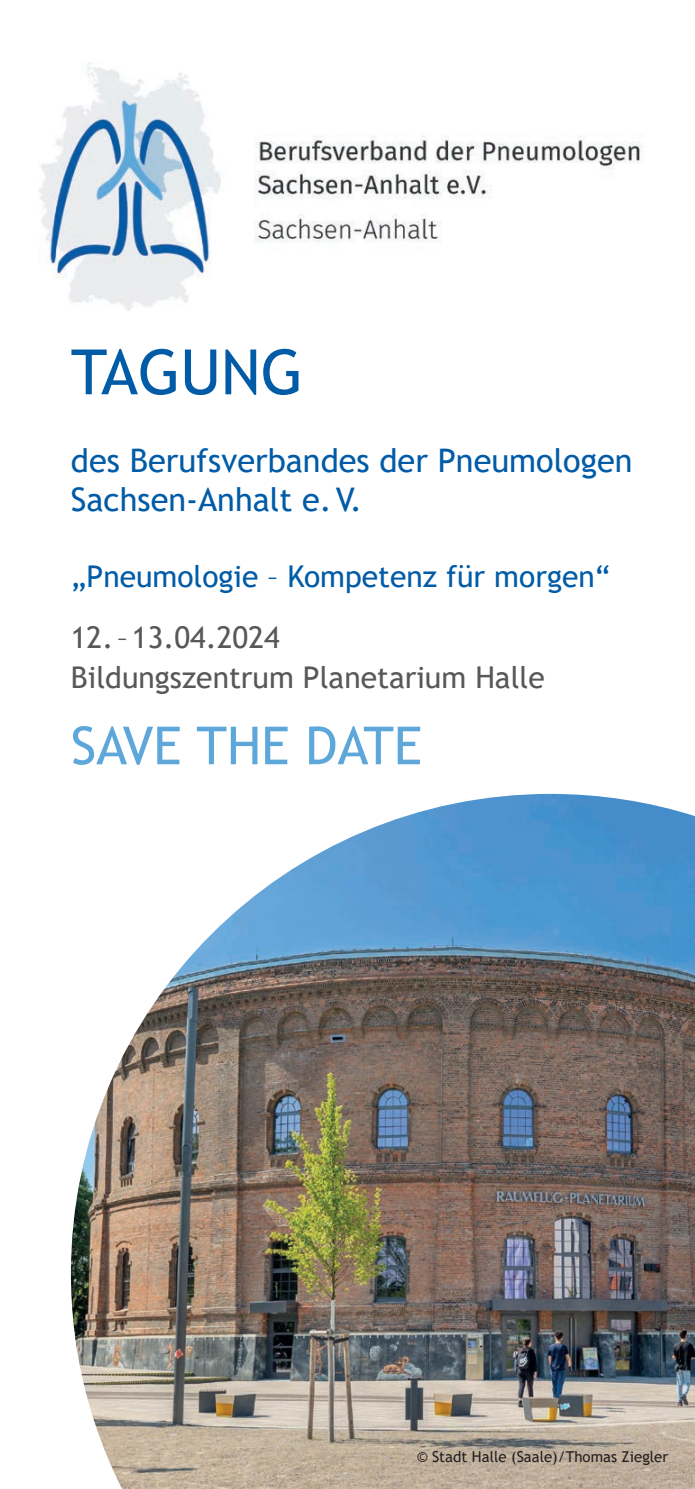
<style>
.page{position:relative;width:695px;height:1489px;background:#fff}
.page>*{position:absolute;margin:0;border:0;box-sizing:border-box;transform-origin:0 0}
.t1{font:62.5px "Trebuchet MS";color:#015ba7}
.t2{font:52.5px "Trebuchet MS";color:#5da7db}
.t3{font:32.5px/39px "Trebuchet MS";color:#015ba7}
.t4{font:30px/40px "Trebuchet MS";color:#57585a}
.t5{font:30px "Trebuchet MS";color:#015ba7}
.t6{font:15px "Trebuchet MS";color:#231f20}
</style>
<div class="page">
<img style="left:38px;top:63px;width:606px;height:247px">
<img style="left:71px;top:793px;width:623px;height:695px">
<h1 class="t1" style="left:71px;top:332px;width:233px">TAGUNG</h1>
<p class="t3" style="left:71px;top:441px;width:563px">des Berufsverbandes der Pneumologen<br>Sachsen-Anhalt e.V.</p>
<p class="t5" style="left:71px;top:557px;width:541px">„Pneumologie – Kompetenz für morgen“</p>
<p class="t4" style="left:71px;top:617px;width:475px">12.–13.04.2024<br>Bildungszentrum Planetarium Halle</p>
<h2 class="t2" style="left:71px;top:712px;width:352px">SAVE THE DATE</h2>
<p class="t6" style="left:417px;top:1447px;width:253px">© Stadt Halle (Saale)/Thomas Ziegler</p>
</div>
